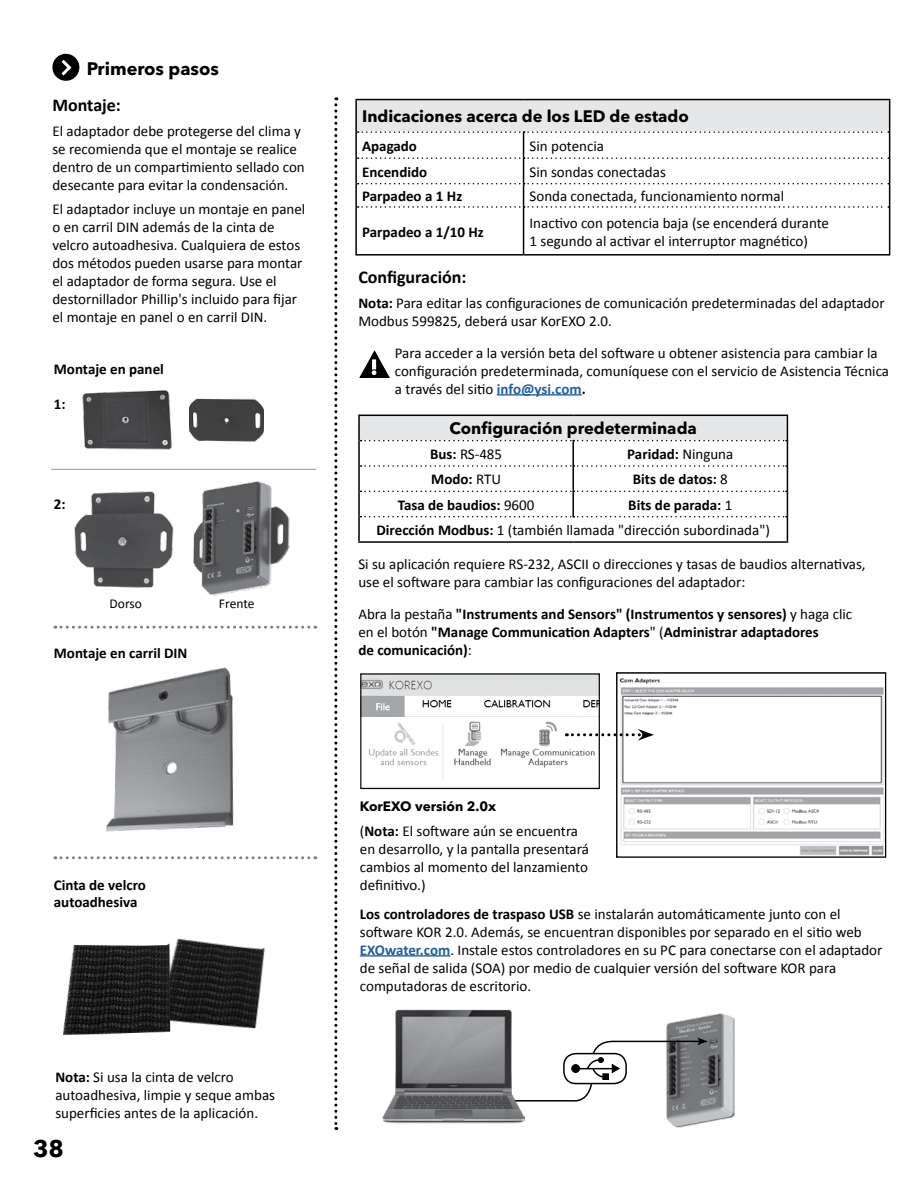
<style>
.page{position:relative;width:918px;height:1188px;background:#fff}
.page>*{position:absolute;margin:0;border:0;box-sizing:border-box;transform-origin:0 0}
.t1{font:700 24px "Avenir Next LT Pro";color:#000}
.BodyText{font:700 18px "Calibri";color:#000}
.BodyText-2{font:700 18px "Avenir Next LT Pro";color:#000}
.BodyText-3{font:700 16.5px "Avenir Next LT Pro";color:#000}
.BodyText-4{font:15px/18px "Calibri";color:#000}
.BodyText-5{font:700 15px/18px "Calibri";color:#000}
.BodyText-6{font:700 13.5px "Avenir Next LT Pro";color:#000}
.BodyText-7{font:13.5px "Calibri";color:#000}
.s1{font-weight:700}
.s2{font-weight:700;color:#215e9e}
.s3{font-weight:400}
</style>
<div class="page">
<hr style="left:497px;top:394px;width:85px;height:2px;background:#215e9e">
<hr style="left:360px;top:955px;width:90px;height:2px;background:#215e9e">
<svg style="left:334px;top:97px;width:3px;height:1033px"></svg>
<img style="left:82px;top:390px;width:90px;height:60px">
<img style="left:190px;top:398px;width:74px;height:71px">
<img style="left:74px;top:491px;width:100px;height:97px">
<img style="left:106px;top:667px;width:128px;height:165px">
<svg style="left:55px;top:626px;width:261px;height:3px"></svg>
<svg style="left:55px;top:856px;width:261px;height:3px"></svg>
<img style="left:362px;top:675px;width:236px;height:112px">
<div style="left:360px;top:673px;width:240px;height:116px;border:1px solid #000"></div>
<img style="left:619px;top:678px;width:265px;height:178px">
<div style="left:616px;top:672px;width:270px;height:186px;border:1px solid #000"></div>
<div style="left:52px;top:54px;width:27px;height:27px;background:#000;border-radius:50%"></div>
<svg style="left:62px;top:60px;width:10px;height:16px"></svg>
<hr style="left:358px;top:415px;width:215px;height:1px;background:#000">
<hr style="left:358px;top:416px;width:2px;height:25px;background:#000">
<hr style="left:573px;top:415px;width:215px;height:1px;background:#000">
<hr style="left:358px;top:441px;width:2px;height:25px;background:#000">
<hr style="left:358px;top:466px;width:2px;height:25px;background:#000">
<hr style="left:358px;top:491px;width:2px;height:26px;background:#000">
<hr style="left:358px;top:517px;width:2px;height:24px;background:#000">
<svg style="left:361px;top:416px;width:427px;height:125px"></svg>
<hr style="left:358px;top:541px;width:215px;height:2px;background:#000">
<hr style="left:573px;top:541px;width:215px;height:2px;background:#000">
<div style="left:356px;top:100px;width:534px;height:32px;background:#e6e7e8"></div>
<hr style="left:889px;top:100px;width:1px;height:32px;background:#000">
<hr style="left:355px;top:99px;width:169px;height:1px;background:#000">
<hr style="left:355px;top:100px;width:2px;height:32px;background:#000">
<hr style="left:524px;top:99px;width:366px;height:1px;background:#000">
<hr style="left:355px;top:132px;width:2px;height:26px;background:#000">
<hr style="left:355px;top:158px;width:2px;height:26px;background:#000">
<hr style="left:355px;top:184px;width:2px;height:23px;background:#000">
<hr style="left:355px;top:207px;width:2px;height:47px;background:#000">
<hr style="left:523px;top:208px;width:1px;height:46px;background:#000">
<hr style="left:889px;top:207px;width:1px;height:47px;background:#000">
<svg style="left:358px;top:131px;width:532px;height:77px"></svg>
<hr style="left:355px;top:254px;width:169px;height:2px;background:#000">
<hr style="left:524px;top:254px;width:366px;height:2px;background:#000">
<img style="left:666px;top:1013px;width:69px;height:115px">
<svg style="left:359px;top:350px;width:31px;height:28px"></svg>
<svg style="left:566px;top:729px;width:88px;height:12px"></svg>
<img style="left:382px;top:1009px;width:143px;height:115px">
<img style="left:193px;top:481px;width:97px;height:115px">
<img style="left:184px;top:939px;width:81px;height:90px">
<img style="left:63px;top:938px;width:121px;height:97px">
<hr style="left:51px;top:469px;width:265px;height:1px;background:#939598">
<svg style="left:504px;top:1038px;width:204px;height:66px"></svg>
<p class="BodyText-2" style="left:87px;top:58px;width:134px">Primeros pasos</p>
<p class="BodyText" style="left:52px;top:94px;width:70px">Montaje:</p>
<p class="BodyText-4" style="left:52px;top:121px;width:254px">El adaptador debe protegerse del clima y se recomienda que el montaje se realice dentro de un compartimiento sellado con desecante para evitar la condensación.</p>
<p class="BodyText-4" style="left:52px;top:200px;width:254px">El adaptador incluye un montaje en panel o en carril DIN además de la cinta de velcro autoadhesiva. Cualquiera de estos dos métodos pueden usarse para montar el adaptador de forma segura. Use el destornillador Phillip's incluido para fijar el montaje en panel o en carril DIN.</p>
<p class="BodyText-5" style="left:54px;top:359px;width:112px">Montaje en panel</p>
<p class="BodyText-5" style="left:54px;top:394px;width:13px">1:</p>
<p class="BodyText-5" style="left:54px;top:494px;width:13px">2:</p>
<p class="BodyText-7" style="left:110px;top:596px;width:34px">Dorso</p>
<p class="BodyText-7" style="left:219px;top:596px;width:37px">Frente</p>
<p class="BodyText-5" style="left:54px;top:643px;width:135px">Montaje en carril DIN</p>
<p class="BodyText-3" style="left:362px;top:106px;width:328px">Indicaciones acerca de los LED de estado</p>
<p class="BodyText-5" style="left:362px;top:136px;width:56px">Apagado</p>
<p class="BodyText-4" style="left:530px;top:136px;width:76px">Sin potencia</p>
<p class="BodyText-5" style="left:362px;top:162px;width:67px">Encendido</p>
<p class="BodyText-4" style="left:530px;top:162px;width:138px">Sin sondas conectadas</p>
<p class="BodyText-5" style="left:362px;top:186px;width:102px">Parpadeo a 1 Hz</p>
<p class="BodyText-4" style="left:530px;top:186px;width:256px">Sonda conectada, funcionamiento normal</p>
<p class="BodyText-5" style="left:362px;top:222px;width:123px">Parpadeo a 1/10 Hz</p>
<p class="BodyText-4" style="left:530px;top:213px;width:301px">Inactivo con potencia baja (se encenderá durante<br>1 segundo al activar el interruptor magnético)</p>
<p class="BodyText" style="left:358px;top:266px;width:110px">Configuración:</p>
<p class="BodyText-4" style="left:358px;top:293px;width:528px"><span class="s1">Nota:</span> Para editar las configuraciones de comunicación predeterminadas del adaptador<br>Modbus 599825, deberá usar KorEXO 2.0.</p>
<p class="BodyText-4" style="left:395px;top:343px;width:496px">Para acceder a la versión beta del software u obtener asistencia para cambiar la configuración predeterminada, comuníquese con el servicio de Asistencia Técnica a través del sitio <span class="s2">info@ysi.com</span><span class="s1">.</span></p>
<p class="BodyText-3" style="left:450px;top:418px;width:249px">Configuración predeterminada</p>
<p class="BodyText-4" style="left:430px;top:444px;width:74px"><span class="s1">Bus:</span> RS-485</p>
<p class="BodyText-5" style="left:627px;top:444px;width:108px">Paridad: <span class="s3">Ninguna</span></p>
<p class="BodyText-5" style="left:431px;top:470px;width:71px">Modo: <span class="s3">RTU</span></p>
<p class="BodyText-5" style="left:633px;top:470px;width:97px">Bits de datos: <span class="s3">8</span></p>
<p class="BodyText-5" style="left:398px;top:495px;width:138px">Tasa de baudios: <span class="s3">9600</span></p>
<p class="BodyText-5" style="left:628px;top:495px;width:106px">Bits de parada: <span class="s3">1</span></p>
<p class="BodyText-4" style="left:376px;top:520px;width:395px"><span class="s1">Dirección Modbus:</span> 1 (también llamada "dirección subordinada")</p>
<p class="BodyText-4" style="left:358px;top:554px;width:509px">Si su aplicación requiere RS-232, ASCII o direcciones y tasas de baudios alternativas, use el software para cambiar las configuraciones del adaptador:</p>
<p class="BodyText-5" style="left:358px;top:604px;width:495px"><span class="s3">Abra la pestaña</span> "Instruments and Sensors" (Instrumentos y sensores) <span class="s3">y haga clic en el botón</span> "Manage Communication Adapters<span class="s3">" (</span>Administrar adaptadores<br>de comunicación)<span class="s3">:</span></p>
<p class="BodyText-5" style="left:54px;top:876px;width:94px;line-height:16.5px">Cinta de velcro autoadhesiva</p>
<p class="BodyText-4" style="left:55px;top:1067px;width:221px"><span class="s1">Nota:</span> Si usa la cinta de velcro autoadhesiva, limpie y seque ambas superficies antes de la aplicación.</p>
<h1 class="t1" style="left:33px;top:1134px;width:33px">38</h1>
<p class="BodyText-6" style="left:360px;top:798px;width:138px">KorEXO versión 2.0x</p>
<p class="BodyText-4" style="left:360px;top:821px;width:230px">(<span class="s1">Nota:</span> El software aún se encuentra en desarrollo, y la pantalla presentará cambios al momento del lanzamiento definitivo.)</p>
<p class="BodyText-4" style="left:360px;top:904px;width:524px"><span class="s1">Los controladores de traspaso USB</span> se instalarán automáticamente junto con el software KOR 2.0. Además, se encuentran disponibles por separado en el sitio web <span class="s2">EXOwater.com</span>. Instale estos controladores en su PC para conectarse con el adaptador de señal de salida (SOA) por medio de cualquier versión del software KOR para computadoras de escritorio.</p>
</div>
